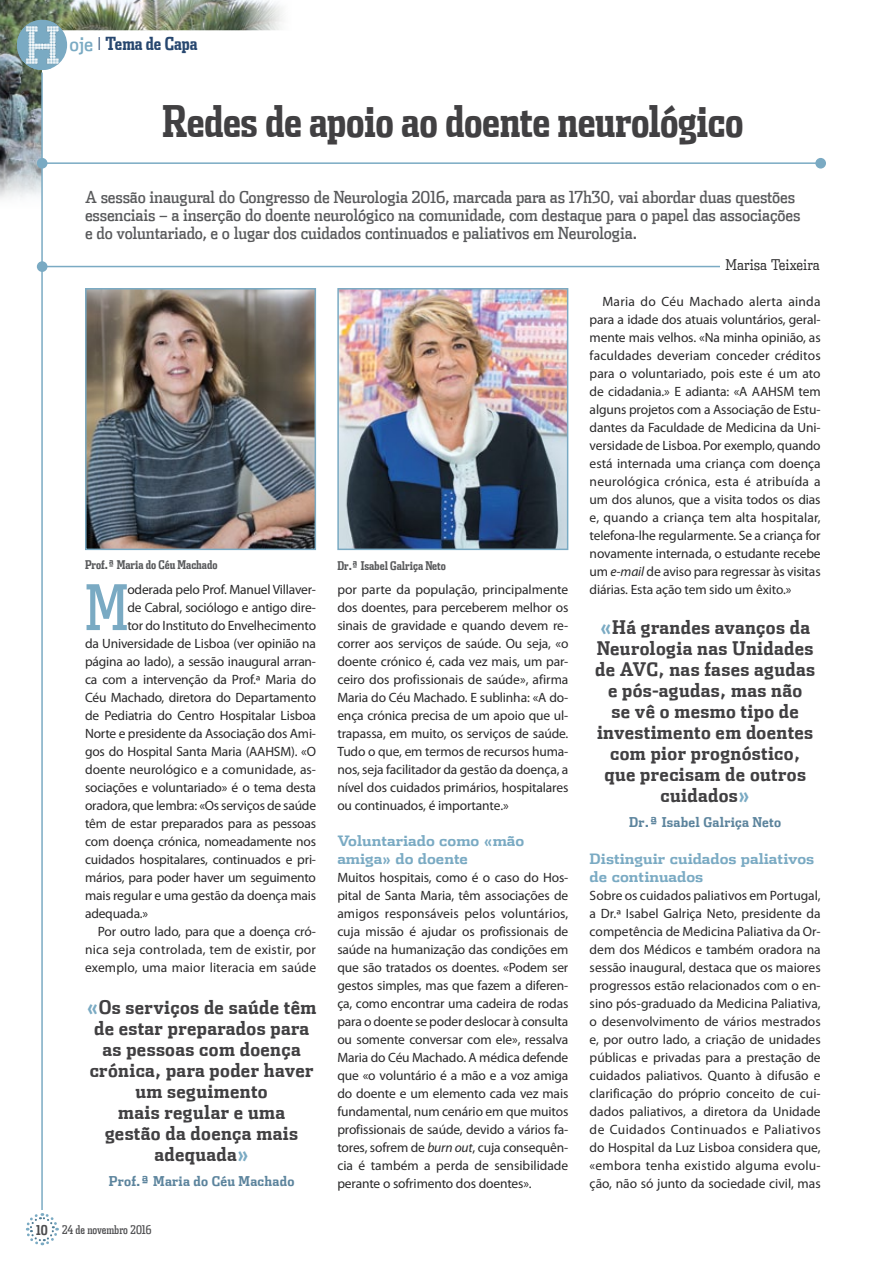
<style>
.page{position:relative;width:893px;height:1263px;background:#fff}
.page>*{position:absolute;margin:0;border:0;box-sizing:border-box;transform-origin:0 0}
.t1{font:62.85px "Dispatch Comp";color:#7aaac3}
.t2{font:700 43.5px "Dispatch Comp Tab";letter-spacing:-.01em;color:#414042}
.t3{font:700 18.75px/21px "Dispatch Cond Tab";letter-spacing:.02em;color:#414042;text-align:center}
.t4{font:700 18px "Dispatch Comp Tab";color:#27476f}
.t5{font:16.5px/18px "Dispatch Cond";letter-spacing:-.01em;color:#58595b}
.t6{font:300 15px "Dispatch Cond";color:#292829}
.t7{font:700 14.25px/18px "Dispatch";color:#7aaac3}
.t8{font:13.5px/18px "Myriad Pro";letter-spacing:-.015em;color:#292829;text-align:justify}
.t9{font:700 13.5px "Dispatch Cond Tab";letter-spacing:.02em;color:#5c849d}
.t10{font:13.5px "Myriad Pro";letter-spacing:.02em;color:#292829}
.t11{font:13.5px "Myriad Pro";letter-spacing:.01em;color:#292829}
.t12{font:700 12px "Dispatch Comp Tab";color:#58595b}
.t13{font:12px "Dispatch Comp";color:#4d4d4f}
.s1{font-family:"Dispatch Cond Tab";font-weight:400;font-size:19.5px;color:#7aaac3}
.s2{font-weight:300}
.s3{font-size:20.25px;color:#7aaac3}
.s4{font-weight:700;font-size:13.5px}
.s5{font-style:italic}
</style>
<div class="page">
<img style="left:0;top:0;width:283px;height:199px">
<div style="left:42px;top:58px;width:851px;height:386px;background:#fff"></div>
<hr style="left:42px;top:162px;width:782px;height:2px;background:#7aaac3">
<hr style="left:42px;top:266px;width:699px;height:1px;background:#7aaac3">
<div style="left:37px;top:261px;width:10px;height:11px;background:#7aaac3;border-radius:50%"></div>
<div style="left:37px;top:158px;width:10px;height:11px;background:#7aaac3;border-radius:50%"></div>
<div style="left:815px;top:158px;width:11px;height:11px;background:#7aaac3;border-radius:50%"></div>
<div style="left:720px;top:258px;width:104px;height:15px;background:#fff"></div>
<img style="left:340px;top:291px;width:225px;height:256px">
<div style="left:337px;top:288px;width:231px;height:262px;border:2px solid #7aaac3"></div>
<img style="left:88px;top:291px;width:225px;height:256px">
<div style="left:85px;top:288px;width:231px;height:262px;border:2px solid #7aaac3"></div>
<svg style="left:26px;top:1213px;width:33px;height:33px"></svg>
<hr style="left:41px;top:72px;width:2px;height:1138px;background:#7aaac3">
<img style="left:23px;top:21px;width:38px;height:48px">
<div style="left:49px;top:31px;width:383px;height:39px;background:#fff;border-radius:9px"></div>
<svg style="left:17px;top:20px;width:50px;height:50px;background:#97bbcf"></svg>
<h3 class="t4" style="left:70px;top:33px;width:129px"><span class="s1">oje</span> <span class="s2">|</span> Tema de Capa</h3>
<h2 class="t2" style="left:162px;top:94px;width:583px">Redes de apoio ao doente neurológico</h2>
<p class="t5" style="left:85px;top:188px;width:717px">A sessão inaugural do Congresso de Neurologia 2016, marcada para as 17h30, vai abordar duas questões essenciais – a inserção do doente neurológico na comunidade, com destaque para o papel das associações e do voluntariado, e o lugar dos cuidados continuados e paliativos em Neurologia.</p>
<p class="t6" style="left:725px;top:256px;width:96px">Marisa Teixeira</p>
<p class="t12" style="left:85px;top:557px;width:134px">Prof.ª Maria do Céu Machado</p>
<p class="t12" style="left:337px;top:558px;width:110px">Dr.ª Isabel Galriça Neto</p>
<h1 class="t1" style="left:85px;top:569px;width:45px">M</h1>
<p class="t8" style="left:127px;top:580px;width:190px">oderada pelo Prof. Manuel Villaver-</p>
<p class="t8" style="left:127px;top:598px;width:190px">de Cabral, sociólogo e antigo dire-</p>
<p class="t8" style="left:127px;top:616px;width:190px">tor do Instituto do Envelhecimento</p>
<p class="t8" style="left:85px;top:634px;width:233px">da Universidade de Lisboa (ver opinião na</p>
<p class="t8" style="left:85px;top:652px;width:233px">página ao lado), a sessão inaugural arran-</p>
<p class="t8" style="left:85px;top:670px;width:233px">ca com a intervenção da Prof.ª Maria do</p>
<p class="t8" style="left:85px;top:688px;width:233px">Céu Machado, diretora do Departamento</p>
<p class="t8" style="left:85px;top:706px;width:233px">de Pediatria do Centro Hospitalar Lisboa</p>
<p class="t8" style="left:85px;top:724px;width:233px">Norte e presidente da Associação dos Ami-</p>
<p class="t8" style="left:85px;top:742px;width:233px">gos do Hospital Santa Maria (AAHSM). «O</p>
<p class="t8" style="left:85px;top:760px;width:232px">doente neurológico e a comunidade, as-</p>
<p class="t8" style="left:85px;top:778px;width:233px">sociações e voluntariado» é o tema desta</p>
<p class="t8" style="left:85px;top:796px;width:233px">oradora, que lembra: «Os serviços de saúde</p>
<p class="t8" style="left:85px;top:814px;width:233px">têm de estar preparados para as pessoas</p>
<p class="t8" style="left:85px;top:832px;width:233px">com doença crónica, nomeadamente nos</p>
<p class="t8" style="left:85px;top:850px;width:233px">cuidados hospitalares, continuados e pri-</p>
<p class="t8" style="left:85px;top:868px;width:232px">mários, para poder haver um seguimento</p>
<p class="t8" style="left:85px;top:886px;width:233px">mais regular e uma gestão da doença mais</p>
<p class="t8" style="left:85px;top:904px;width:65px">adequada.»</p>
<p class="t8" style="left:98px;top:922px;width:220px">Por outro lado, para que a doença cró-</p>
<p class="t10" style="left:85px;top:941px;width:232px">nica seja controlada, tem de existir, por</p>
<p class="t11" style="left:85px;top:959px;width:233px">exemplo, uma maior literacia em saúde</p>
<h3 class="t3" style="left:87px;top:996px;width:231px"><span class="s3">«</span>Os serviços de saúde têm de estar preparados para as pessoas com doença crónica, para poder haver um seguimento<br>mais regular e uma<br>gestão da doença mais adequada<span class="s3">»</span></h3>
<p class="t9" style="left:109px;top:1173px;width:187px">Prof.ª Maria do Céu Machado</p>
<p class="t13" style="left:36px;top:1223px;width:117px"><span class="s4">10</span> 24 de novembro 2016</p>
<p class="t8" style="left:337px;top:580px;width:233px">por parte da população, principalmente dos doentes, para perceberem melhor os sinais de gravidade e quando devem re&shy;correr aos serviços de saúde. Ou seja, «o doente crónico é, cada vez mais, um par&shy;ceiro dos profissionais de saúde», afirma Maria do Céu Machado. E sublinha: «A do&shy;ença crónica precisa de um apoio que ul&shy;trapassa, em muito, os serviços de saúde.<br>Tudo o que, em termos de recursos huma&shy;nos, seja facilitador da gestão da doença, a nível dos cuidados primários, hospitalares ou continuados, é importante.»</p>
<p class="t7" style="left:337px;top:831px;width:189px">Voluntariado como «mão amiga» do doente</p>
<p class="t8" style="left:337px;top:868px;width:233px">Muitos hospitais, como é o caso do Hos&shy;pital de Santa Maria, têm associações de amigos responsáveis pelos voluntários, cuja missão é ajudar os profissionais de saúde na humanização das condições em que são tratados os doentes. «Podem ser gestos simples, mas que fazem a diferen&shy;ça, como encontrar uma cadeira de rodas para o doente se poder deslocar à consulta ou somente conversar com ele», ressalva Maria do Céu Machado. A médica defende que «o voluntário é a mão e a voz amiga do doente e um elemento cada vez mais fundamental, num cenário em que muitos profissionais de saúde, devido a vários fa&shy;tores, sofrem de <span class="s5">burn out</span>, cuja consequên&shy;cia é também a perda de sensibilidade perante o sofrimento dos doentes».</p>
<p class="t8" style="left:590px;top:292px;width:233px;text-indent:13px">Maria do Céu Machado alerta ainda para a idade dos atuais voluntários, geral&shy;mente mais velhos. «Na minha opinião, as faculdades deveriam conceder créditos para o voluntariado, pois este é um ato de cidadania.» E adianta: «A AAHSM tem alguns projetos com a Associação de Estu&shy;dantes da Faculdade de Medicina da Uni&shy;versidade de Lisboa. Por exemplo, quando está internada uma criança com doença neurológica crónica, esta é atribuída a um dos alunos, que a visita todos os dias e, quando a criança tem alta hospitalar, telefona-lhe regularmente. Se a criança for novamente internada, o estudante recebe um <span class="s5">e-mail</span> de aviso para regressar às visitas diárias. Esta ação tem sido um êxito.»</p>
<h3 class="t3" style="left:595px;top:616px;width:221px"><span class="s3">«</span>Há grandes avanços da<br>Neurologia nas Unidades de AVC, nas fases agudas e pós-agudas, mas não<br>se vê o mesmo tipo de investimento em doentes com pior prognóstico, que precisam de outros cuidados<span class="s3">»</span></h3>
<p class="t9" style="left:629px;top:814px;width:154px">Dr.ª Isabel Galriça Neto</p>
<p class="t7" style="left:590px;top:849px;width:226px">Distinguir cuidados paliativos de continuados</p>
<p class="t8" style="left:590px;top:886px;width:233px">Sobre os cuidados paliativos em Portugal, a Dr.ª Isabel Galriça Neto, presidente da competência de Medicina Paliativa da Or&shy;dem dos Médicos e também oradora na sessão inaugural, destaca que os maiores progressos estão relacionados com o en&shy;sino pós-graduado da Medicina Paliativa, o desenvolvimento de vários mestrados e, por outro lado, a criação de unidades públicas e privadas para a prestação de cuidados paliativos. Quanto à difusão e clarificação do próprio conceito de cui&shy;dados paliativos, a diretora da Unidade de Cuidados Continuados e Paliativos do Hospital da Luz Lisboa considera que, «embora tenha existido alguma evolu&shy;ção, não só junto da sociedade civil, mas</p>
</div>
